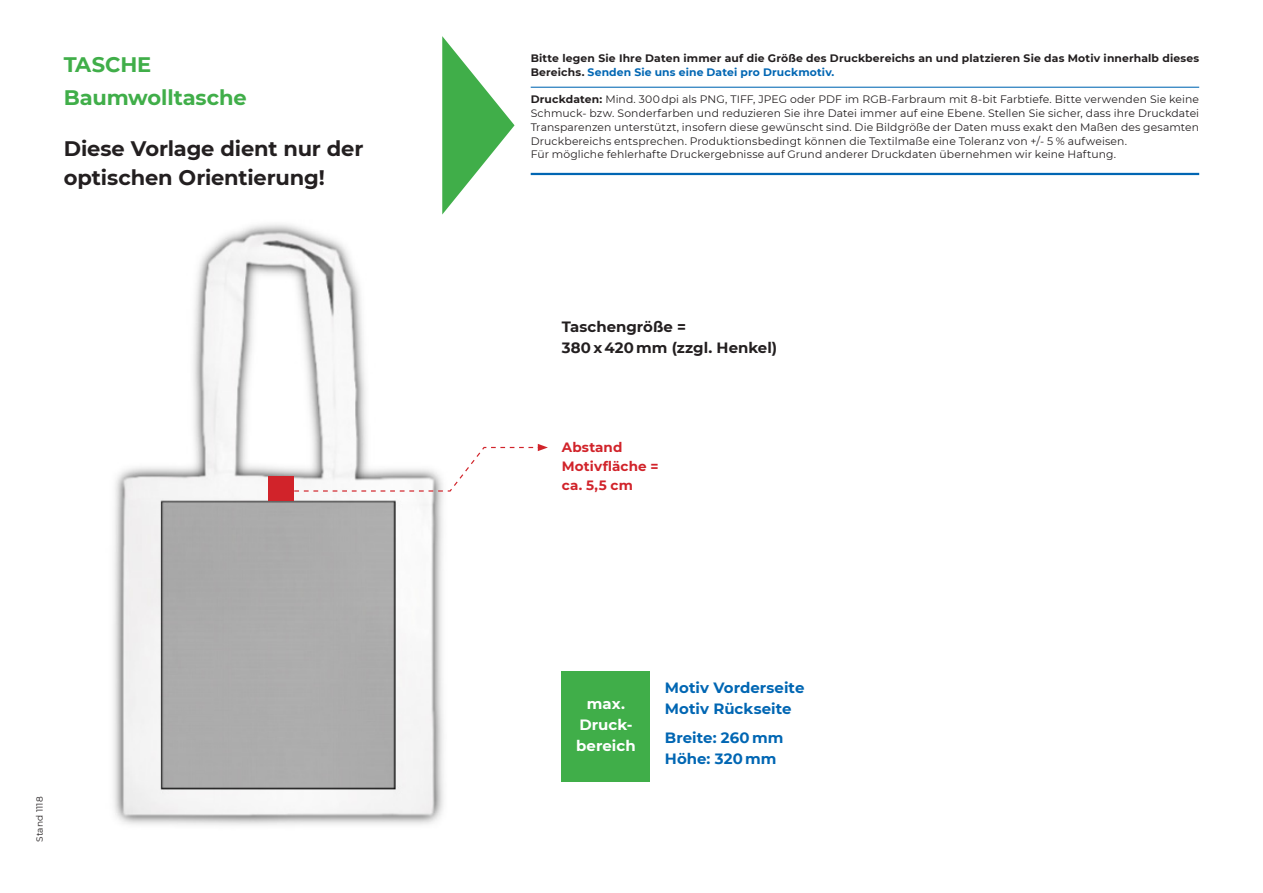
<style>
.page{position:relative;width:1263px;height:893px;background:#fff}
.page>*{position:absolute;margin:0;border:0;box-sizing:border-box;transform-origin:0 0}
.t1{font:700 21px/28.5px "Montserrat";letter-spacing:-.01em;color:#231f20}
.t2{font:700 21px/33px "Montserrat";letter-spacing:-.005em;color:#40ae49}
.t3{font:700 14.85px/21px "Montserrat";letter-spacing:.005em;color:#0166b3}
.t4{font:700 14.85px/21px "Montserrat";color:#231f20}
.t5{font:700 14.85px/21px "Montserrat";color:#fff;text-align:center}
.t6{font:700 13.5px/18.9px "Montserrat";letter-spacing:.01em;color:#d1232a}
.t7{font:10.8px/13.8px "Montserrat";letter-spacing:.01em;color:#231f20}
.t8{font:700 10.8px/13.8px "Montserrat";letter-spacing:.015em;color:#231f20}
.t9{font:9px "Montserrat";letter-spacing:.02em;color:#231f20}
.s1{color:#0166b3}
.s2{font-weight:700}
</style>
<div class="page">
<img style="left:113px;top:224px;width:331px;height:601px">
<div style="left:562px;top:671px;width:88px;height:111px;background:#40ae49"></div>
<div style="left:269px;top:476px;width:25px;height:25px;background:#d1232a"></div>
<hr style="left:531px;top:173px;width:668px;height:2px;background:#0166b3">
<hr style="left:531px;top:87px;width:668px;height:1px;background:#0166b3">
<svg style="left:442px;top:36px;width:72px;height:179px"></svg>
<svg style="left:286px;top:444px;width:262px;height:48px"></svg>
<h1 class="t2" style="left:64px;top:47px;width:184px">TASCHE<br>Baumwolltasche</h1>
<p class="t8" style="left:531px;top:51px;width:670px">Bitte legen Sie Ihre Daten immer auf die Größe des Druckbereichs an und platzieren Sie das Motiv innerhalb dieses<br>Bereichs. <span class="s1">Senden Sie uns eine Datei pro Druckmotiv.</span></p>
<p class="t7" style="left:531px;top:92px;width:670px"><span class="s2">Druckdaten:</span> Mind. 300 dpi als PNG, TIFF, JPEG oder PDF im RGB-Farbraum mit 8-bit Farbtiefe. Bitte verwenden Sie keine Schmuck- bzw. Sonderfarben und reduzieren Sie ihre Datei immer auf eine Ebene. Stellen Sie sicher, dass ihre Druckdatei Transparenzen unterstützt, insofern diese gewünscht sind. Die Bildgröße der Daten muss exakt den Maßen des gesamten Druckbereichs entsprechen. Produktionsbedingt können die Textilmaße eine Toleranz von +/- 5 % aufweisen.<br>Fü r mögliche fehlerhafte Druckergebnisse auf Grund anderer Druckdaten ü bernehmen wir keine Haftung.</p>
<h1 class="t1" style="left:64px;top:134px;width:301px">Diese Vorlage dient nur der optischen Orientierung!</h1>
<h2 class="t4" style="left:562px;top:316px;width:217px">Taschengröße =<br>380 x 420 mm (zzgl. Henkel)</h2>
<p class="t6" style="left:562px;top:438px;width:98px">Abstand<br>Motivfläche = ca. 5,5 cm</p>
<p class="t9" style="left:33px;top:842px;width:47px;rotate:-90deg">Stand 1118</p>
<h2 class="t5" style="left:576px;top:693px;width:61px">max.<br>Druck&shy;bereich</h2>
<h2 class="t3" style="left:665px;top:677px;width:141px">Motiv Vorderseite<br>Motiv Rückseite</h2>
<h2 class="t3" style="left:665px;top:726px;width:120px">Breite: 260 mm<br>Höhe: 320 mm</h2>
</div>
